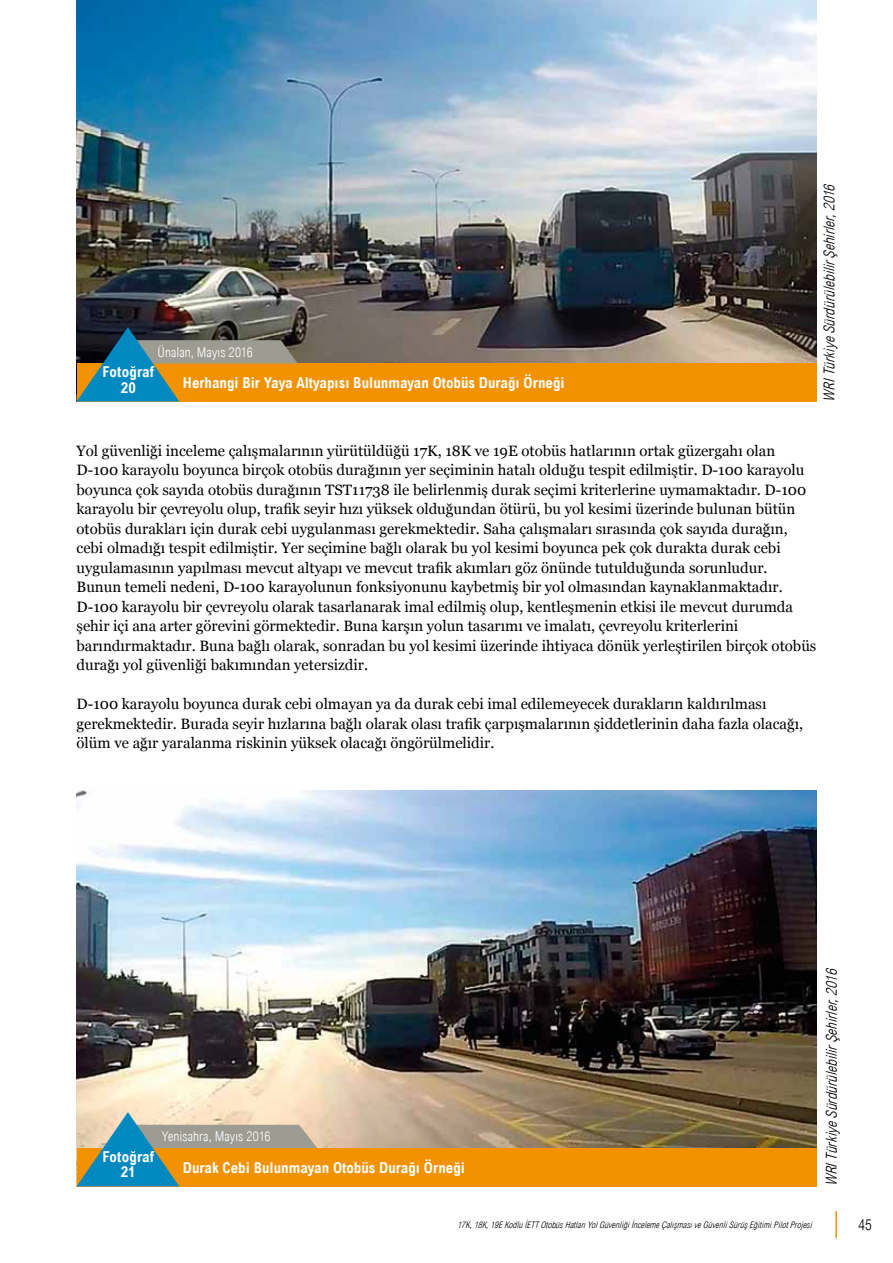
<style>
.page{position:relative;width:893px;height:1263px;background:#fff}
.page>*{position:absolute;margin:0;border:0;box-sizing:border-box;transform-origin:0 0}
.t1{font:15px/19.5px "Georgia";color:#000}
.t2{font:700 condensed 15px/15.8px "Arial MT Std";color:#fff;text-align:center}
.t3{font:italic 300 condensed 15px "Arial MT Std";color:#000}
.t4{font:300 condensed 15px "Arial MT Std";color:#000}
.t5{font:300 condensed 13.5px "Arial MT Std";letter-spacing:.005em;color:#fff}
.t6{font:italic 300 condensed 9px "Arial MT Std";color:#000}
</style>
<div class="page">
<hr style="left:835px;top:1211px;width:2px;height:27px;background:#f39200">
<img style="left:77px;top:0;width:739px;height:364px">
<img style="left:77px;top:791px;width:739px;height:357px">
<div style="left:77px;top:364px;width:739px;height:38px;background:#f39200"></div>
<svg style="left:77px;top:327px;width:221px;height:74px"></svg>
<div style="left:77px;top:1148px;width:739px;height:38px;background:#f39200"></div>
<svg style="left:77px;top:1112px;width:240px;height:74px"></svg>
<p class="t5" style="left:158px;top:344px;width:97px">Ünalan, Mayıs 2016</p>
<p class="t2" style="left:102px;top:364px;width:53px">Fotoğraf<br>20</p>
<p class="t2" style="left:183px;top:375px;width:383px">Herhangi Bir Yaya Altyapısı Bulunmayan Otobüs Durağı Örneği</p>
<p class="t3" style="left:821px;top:402px;width:223px;rotate:-90deg">WRITürkiyeSürdürülebilirŞehirler,2016</p>
<p class="t1" style="left:77px;top:440px;width:741px">Yol güvenliği inceleme çalışmalarının yürütüldüğü 17K, 18K ve 19E otobüs hatlarının ortak güzergahı olan D-100 karayolu boyunca birçok otobüs durağının yer seçiminin hatalı olduğu tespit edilmiştir. D-100 karayolu boyunca çok sayıda otobüs durağının TST11738 ile belirlenmiş durak seçimi kriterlerine uymamaktadır. D-100 karayolu bir çevreyolu olup, trafik seyir hızı yüksek olduğundan ötürü, bu yol kesimi üzerinde bulunan bütün otobüs durakları için durak cebi uygulanması gerekmektedir. Saha çalışmaları sırasında çok sayıda durağın, cebi olmadığı tespit edilmiştir. Yer seçimine bağlı olarak bu yol kesimi boyunca pek çok durakta durak cebi uygulamasının yapılması mevcut altyapı ve mevcut trafik akımları göz önünde tutulduğunda sorunludur.<br>Bunun temeli nedeni, D-100 karayolunun fonksiyonunu kaybetmiş bir yol olmasından kaynaklanmaktadır.<br>D-100 karayolu bir çevreyolu olarak tasarlanarak imal edilmiş olup, kentleşmenin etkisi ile mevcut durumda şehir içi ana arter görevini görmektedir. Buna karşın yolun tasarımı ve imalatı, çevreyolu kriterlerini barındırmaktadır. Buna bağlı olarak, sonradan bu yol kesimi üzerinde ihtiyaca dönük yerleştirilen birçok otobüs durağı yol güvenliği bakımından yetersizdir.</p>
<p class="t1" style="left:77px;top:694px;width:728px">D-100 karayolu boyunca durak cebi olmayan ya da durak cebi imal edilemeyecek durakların kaldırılması gerekmektedir. Burada seyir hızlarına bağlı olarak olası trafik çarpışmalarının şiddetlerinin daha fazla olacağı, ölüm ve ağır yaralanma riskinin yüksek olacağı öngörülmelidir.</p>
<p class="t5" style="left:162px;top:1129px;width:110px">Yenisahra, Mayıs 2016</p>
<p class="t2" style="left:102px;top:1148px;width:53px">Fotoğraf<br>21</p>
<p class="t2" style="left:183px;top:1159px;width:284px">Durak Cebi Bulunmayan Otobüs Durağı Örneği</p>
<p class="t3" style="left:823px;top:1186px;width:223px;rotate:-90deg">WRITürkiyeSürdürülebilirŞehirler,2016</p>
<p class="t6" style="left:457px;top:1220px;width:359px">17K,18K,19EKodluİETTOtobüsHatlarıYolGüvenliğiİncelemeÇalışmasıveGüvenliSürüşEğitimiPilotProjesi</p>
<p class="t4" style="left:858px;top:1216px;width:15px">45</p>
</div>
